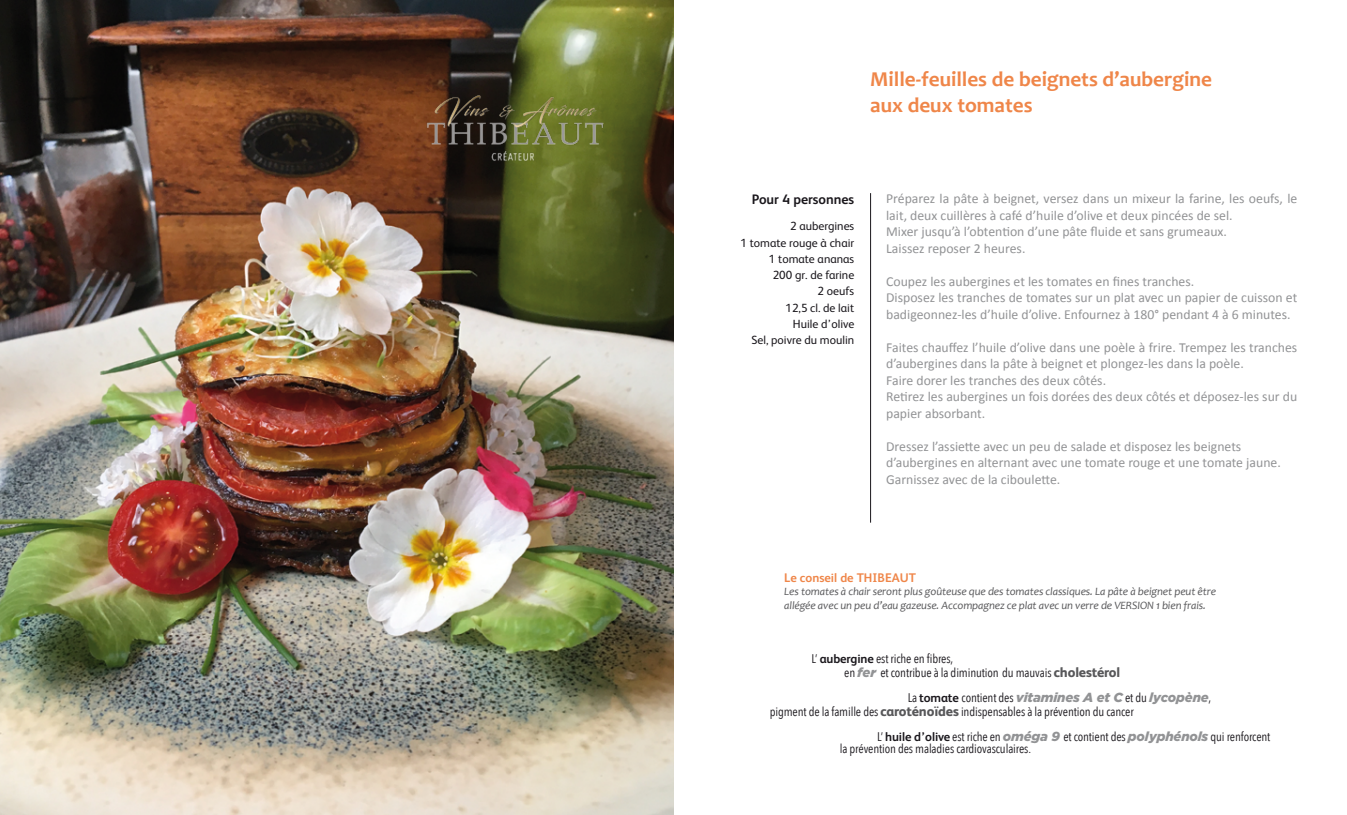
<style>
.page{position:relative;width:1347px;height:815px;background:#fff}
.page>*{position:absolute;margin:0;border:0;box-sizing:border-box;transform-origin:0 0}
.t1{font:700 21.25px/25.5px "Candara";color:#ef8649}
.t2{font:13.75px/16.5px "Calibri";color:#929395}
.t3{font:700 13.75px "FS Albert";color:#1a171c}
.t4{font:italic 900 13.12px "Gotham";letter-spacing:-.01em;color:#929395}
.t5{font:12.5px/13.8px "Avenir Next Condensed";letter-spacing:-.01em;color:#1a171c}
.t6{font:700 12.5px "FS Albert";color:#ef8649}
.t7{font:11.88px/16.2px "FS Albert";color:#1a171c;text-align:right}
.t8{font:italic 11.25px/13.5px "Candara";letter-spacing:-.01em;color:#58585a}
.s1{font-family:"FS Albert";font-weight:700}
.s2{font-family:"Gotham";font-weight:900;font-style:italic;font-size:13.12px;color:#929395}
.s3{font-family:"FS Albert";font-weight:800;font-size:13.75px;color:#58585a}
.s4{font-family:"Avenir Next Condensed";font-weight:400;font-style:normal;font-size:12.5px;color:#1a171c}
.s5{font-family:"FS Albert";font-weight:700;font-style:normal;font-size:12.5px;color:#1a171c}
</style>
<div class="page">
<img style="left:0;top:0;width:673px;height:815px">
<hr style="left:870px;top:193px;width:1px;height:330px;background:#1a171c">
<img style="left:421px;top:92px;width:186px;height:73px">
<h1 class="t1" style="left:870px;top:67px;width:343px">Mille-feuilles de beignets d’aubergine aux deux tomates</h1>
<p class="t3" style="left:752px;top:190px;width:104px">Pour 4 personnes</p>
<p class="t7" style="left:740px;top:218px;width:115px">2 aubergines<br>1 tomate rouge à chair<br>1 tomate ananas<br>200 gr. de farine<br>2 oeufs<br>12,5 cl. de lait<br>Huile d’olive<br>Sel, poivre du moulin</p>
<p class="t2" style="left:886px;top:190px;width:413px">Préparez la pâte à beignet, versez dans un mixeur la farine, les oeufs, le lait, deux cuillères à café d’huile d’olive et deux pincées de sel.<br>Mixer jusqu’à l’obtention d’une pâte fluide et sans grumeaux.<br>Laissez reposer 2 heures.</p>
<p class="t2" style="left:886px;top:272px;width:413px">Coupez les aubergines et les tomates en fines tranches.<br>Disposez les tranches de tomates sur un plat avec un papier de cuisson et badigeonnez-les d’huile d’olive. Enfournez à 180° pendant 4 à 6 minutes.</p>
<p class="t2" style="left:886px;top:338px;width:413px">Faites chauffez l’huile d’olive dans une poèle à frire. Trempez les tranches d’aubergines dans la pâte à beignet et plongez-les dans la poèle.<br>Faire dorer les tranches des deux côtés.<br>Retirez les aubergines un fois dorées des deux côtés et déposez-les sur du papier absorbant.</p>
<p class="t2" style="left:886px;top:437px;width:396px">Dressez l’assiette avec un peu de salade et disposez les beignets d’aubergines en alternant avec une tomate rouge et une tomate jaune.<br>Garnissez avec de la ciboulette.</p>
<p class="t6" style="left:784px;top:569px;width:133px">Le conseil de THIBEAUT</p>
<p class="t8" style="left:784px;top:585px;width:433px">Les tomates à chair seront plus goûteuse que des tomates classiques. La pâte à beignet peut être allégée avec un peu d’eau gazeuse. Accompagnez ce plat avec un verre de VERSION 1 bien frais.</p>
<p class="t5" style="left:844px;top:651px;width:277px;text-indent:-33px">L’ <span class="s1">aubergine</span> est riche en fibres,<br>en <span class="s2">fer</span> et contribue à la diminution du mauvais <span class="s3">cholestérol</span></p>
<p class="t4" style="left:907px;top:690px;width:305px"><span class="s4">La</span> <span class="s5">tomate</span> <span class="s4">contient des</span> vitamines A et C <span class="s4">et du</span> lycopène<span class="s4">,</span></p>
<p class="t5" style="left:877px;top:698px;width:395px;line-height:25px;text-indent:-107px">pigment de la famille des <span class="s3">caroténoïdes</span> indispensables à la prévention du cancer<br>L’ <span class="s1">huile d’olive</span> est riche en <span class="s2">oméga 9</span> et contient des <span class="s2">polyphénols</span> qui renforcent</p>
<p class="t5" style="left:840px;top:741px;width:193px">la prévention des maladies cardiovasculaires.</p>
</div>
